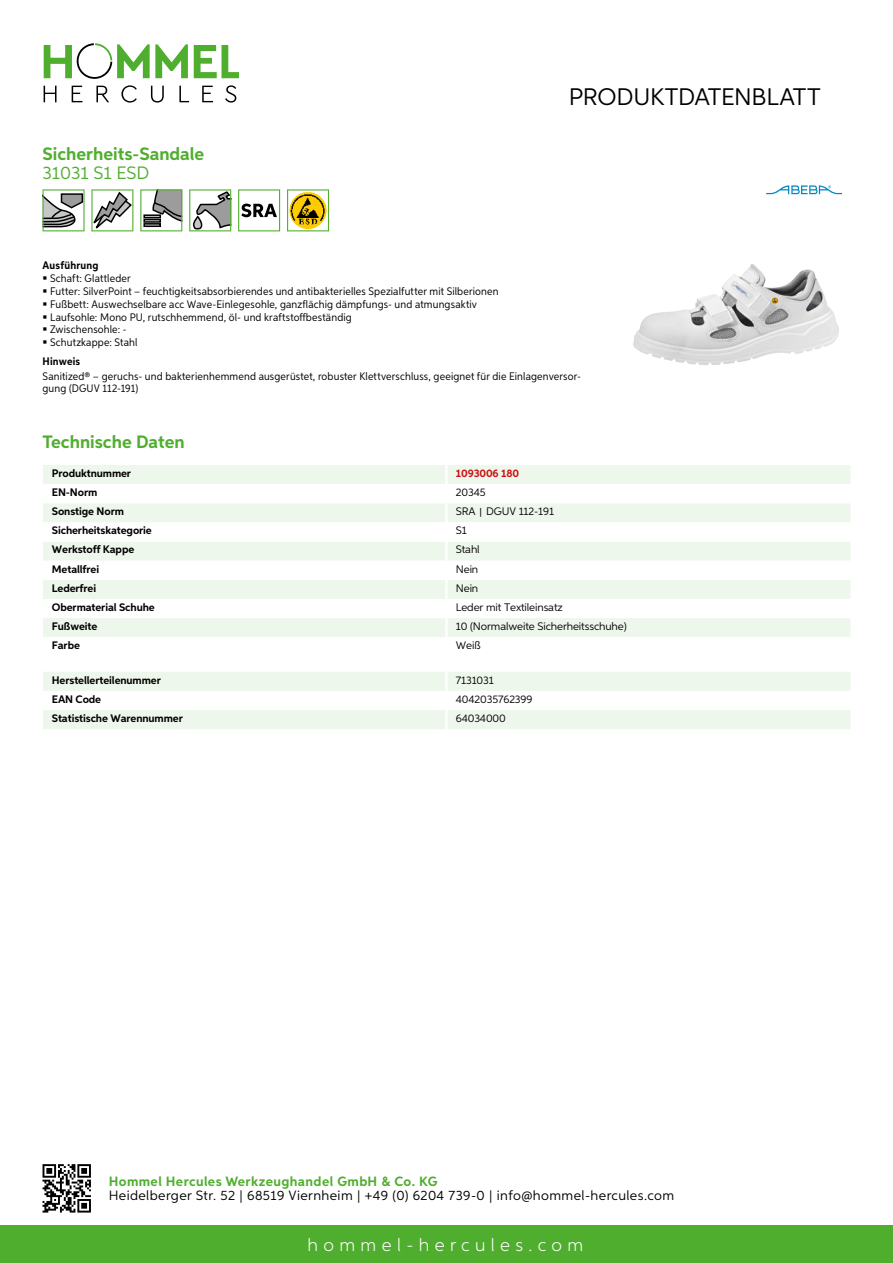
<style>
.page{position:relative;width:893px;height:1263px;background:#fff}
.page>*{position:absolute;margin:0;border:0;box-sizing:border-box;transform-origin:0 0}
.t1{font:24px "Aspira";letter-spacing:-.01em;color:#000}
.t2{font:700 18px "Aspira";color:#50ae2f}
.t3{font:300 18px "Aspira";letter-spacing:.3em;color:#fff}
.t4{font:18px "Aspira";color:#50ae2f}
.t5{font:13.5px "Aspira";letter-spacing:.03em;color:#000}
.t6{font:700 13.5px "Aspira";letter-spacing:.03em;color:#50ae2f}
.t7{font:10.95px/12.8px "Aspira Nar";letter-spacing:.015em;color:#000}
.t8{font:700 10.95px "Aspira";letter-spacing:-.01em;color:#000}
.t9{font:10.95px "Aspira";letter-spacing:-.01em;color:#000}
.t10{font:700 10.95px "Aspira Nar";letter-spacing:.02em;color:#000}
.t11{font:700 10.95px "Aspira";letter-spacing:-.01em;color:#cd1013}
.s1{font-family:"Wuerth Global";font-size:10.5px}
</style>
<div class="page">
<div style="left:0;top:1226px;width:893px;height:37px;background:#50ae2f"></div>
<svg style="left:43px;top:1164px;width:48px;height:48px"></svg>
<svg style="left:194px;top:45px;width:45px;height:33px"></svg>
<svg style="left:44px;top:43px;width:144px;height:36px"></svg>
<svg style="left:44px;top:86px;width:13px;height:16px"></svg>
<svg style="left:72px;top:86px;width:10px;height:16px"></svg>
<svg style="left:96px;top:86px;width:13px;height:16px"></svg>
<svg style="left:121px;top:85px;width:16px;height:18px"></svg>
<svg style="left:151px;top:86px;width:13px;height:17px"></svg>
<svg style="left:179px;top:86px;width:10px;height:16px"></svg>
<svg style="left:202px;top:86px;width:11px;height:16px"></svg>
<svg style="left:225px;top:85px;width:11px;height:18px"></svg>
<div style="left:43px;top:465px;width:807px;height:19px;background:#eef7eb"></div>
<svg style="left:43px;top:503px;width:807px;height:134px;fill:#eef7eb"></svg>
<hr style="left:445px;top:465px;width:3px;height:19px;background:#fff">
<hr style="left:445px;top:503px;width:3px;height:19px;background:#fff">
<hr style="left:445px;top:522px;width:3px;height:19px;background:#fff">
<hr style="left:445px;top:541px;width:3px;height:20px;background:#fff">
<hr style="left:445px;top:561px;width:3px;height:19px;background:#fff">
<hr style="left:445px;top:580px;width:3px;height:19px;background:#fff">
<hr style="left:445px;top:599px;width:3px;height:19px;background:#fff">
<hr style="left:445px;top:618px;width:3px;height:19px;background:#fff">
<svg style="left:43px;top:672px;width:807px;height:57px"></svg>
<hr style="left:445px;top:710px;width:3px;height:19px;background:#fff">
<svg style="left:43px;top:189px;width:90px;height:42px"></svg>
<svg style="left:140px;top:189px;width:42px;height:42px"></svg>
<svg style="left:189px;top:189px;width:42px;height:42px"></svg>
<svg style="left:238px;top:189px;width:42px;height:42px"></svg>
<svg style="left:287px;top:189px;width:42px;height:42px"></svg>
<img style="left:633px;top:265px;width:206px;height:100px">
<svg style="left:766px;top:185px;width:76px;height:9px"></svg>
<h2 class="t2" style="left:43px;top:142px;width:163px">Sicherheits-Sandale</h2>
<h2 class="t4" style="left:43px;top:162px;width:106px">31031 S1 ESD</h2>
<h1 class="t1" style="left:569px;top:82px;width:253px">Produktdatenblatt</h1>
<p class="t10" style="left:43px;top:259px;width:58px">Ausführung</p>
<p class="t7" style="left:50px;top:272px;width:450px">Schaft: Glattleder<br>Futter: SilverPoint – feuchtigkeitsabsorbierendes und antibakterielles Spezialfutter mit Silberionen Fußbett: Auswechselbare acc Wave-Einlegesohle, ganzflächig dämpfungs- und atmungsaktiv Laufsohle: Mono PU, rutschhemmend, öl- und kraftstoffbeständig<br>Zwischensohle: -<br>Schutzkappe: Stahl</p>
<p class="t10" style="left:43px;top:355px;width:39px">Hinweis</p>
<p class="t7" style="left:43px;top:370px;width:540px;line-height:12px">Sanitized® – geruchs- und bakterienhemmend ausgerüstet, robuster Klettverschluss, geeignet für die Einlagenversor&shy;gung (DGUV 112-191)</p>
<h2 class="t2" style="left:43px;top:431px;width:144px">Technische Daten</h2>
<p class="t8" style="left:52px;top:466px;width:81px">Produktnummer</p>
<p class="t11" style="left:456px;top:466px;width:65px">1093006 180</p>
<p class="t8" style="left:52px;top:486px;width:47px">EN-Norm</p>
<p class="t9" style="left:456px;top:486px;width:31px">20345</p>
<p class="t8" style="left:52px;top:505px;width:74px">Sonstige Norm</p>
<p class="t9" style="left:456px;top:505px;width:100px">SRA <span class="s1">|</span> DGUV 112-191</p>
<p class="t8" style="left:52px;top:524px;width:101px">Sicherheitskategorie</p>
<p class="t9" style="left:456px;top:524px;width:12px">S1</p>
<p class="t8" style="left:52px;top:543px;width:84px">Werkstoff Kappe</p>
<p class="t9" style="left:456px;top:543px;width:25px">Stahl</p>
<p class="t8" style="left:52px;top:562px;width:49px">Metallfrei</p>
<p class="t9" style="left:456px;top:562px;width:24px">Nein</p>
<p class="t8" style="left:52px;top:581px;width:46px">Lederfrei</p>
<p class="t9" style="left:456px;top:581px;width:24px">Nein</p>
<p class="t8" style="left:52px;top:600px;width:104px">Obermaterial Schuhe</p>
<p class="t9" style="left:456px;top:600px;width:108px">Leder mit Textileinsatz</p>
<p class="t8" style="left:52px;top:619px;width:47px">Fußweite</p>
<p class="t9" style="left:456px;top:620px;width:172px">10 (N ormalweite Sicherheitsschuhe)</p>
<p class="t8" style="left:52px;top:639px;width:30px">Farbe</p>
<p class="t9" style="left:456px;top:639px;width:26px">Weiß</p>
<p class="t8" style="left:52px;top:673px;width:111px">Herstellerteilenummer</p>
<p class="t9" style="left:456px;top:673px;width:39px">7131031</p>
<p class="t8" style="left:52px;top:692px;width:51px">EAN Code</p>
<p class="t9" style="left:456px;top:692px;width:78px">4042035762399</p>
<p class="t8" style="left:52px;top:711px;width:132px">Statistische Warennummer</p>
<p class="t9" style="left:456px;top:711px;width:52px">64034000</p>
<p class="t6" style="left:109px;top:1172px;width:330px">Hommel Hercules Werkzeughandel GmbH &amp; Co. KG</p>
<p class="t5" style="left:109px;top:1187px;width:567px">Heidelberger Str. 52 | 68519 Viernheim | +49 (0) 6204 739-0 | info@hommel-hercules.com</p>
<h2 class="t3" style="left:307px;top:1234px;width:277px">hommel-hercules.com</h2>
</div>
